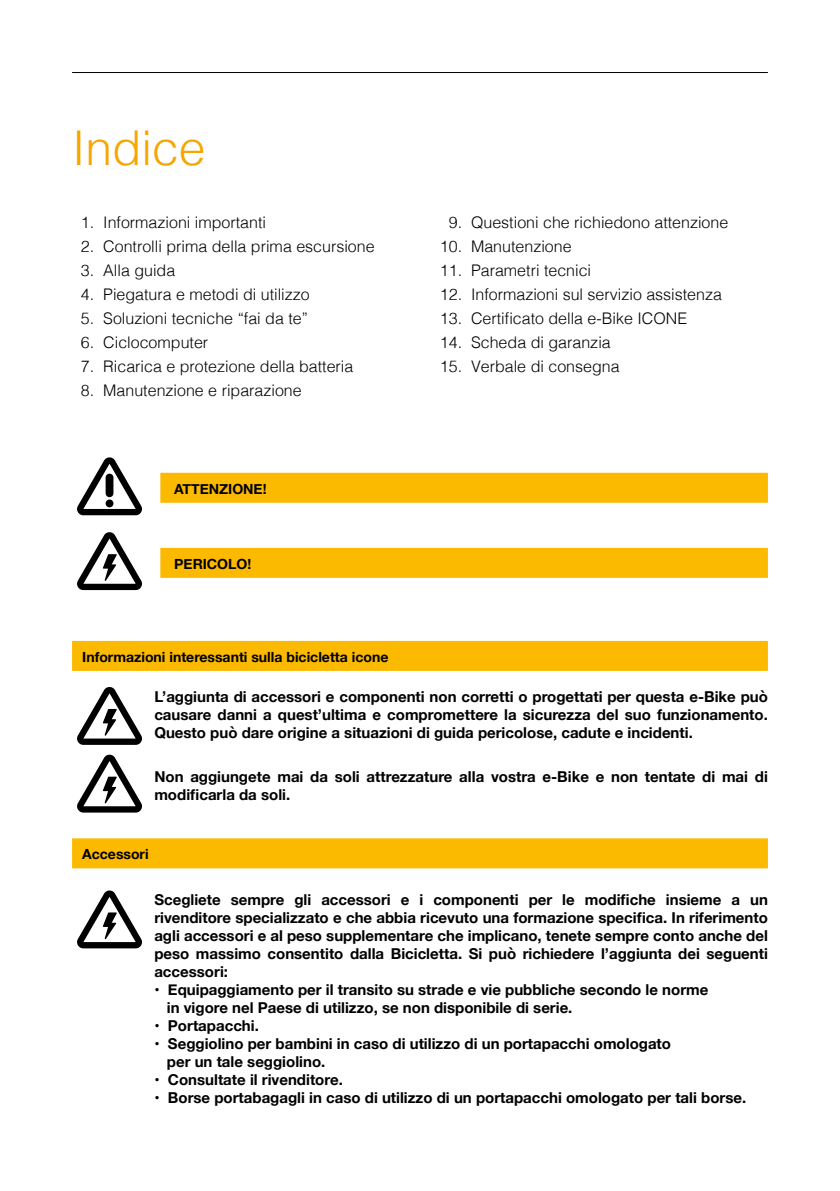
<style>
.page{position:relative;width:840px;height:1191px;background:#fff}
.page>*{position:absolute;margin:0;border:0;box-sizing:border-box;transform-origin:0 0}
.t1{font:300 48px "Helvetica";color:#f7a600}
.t2{font:300 16px "Helvetica";color:#000}
.t3{font:700 15px/18px "Helvetica Neue";color:#000}
.t4{font:700 14px "Helvetica Neue";color:#000}
</style>
<div class="page">
<div style="left:72px;top:641px;width:695px;height:30px;background:#fbba00"></div>
<div style="left:160px;top:473px;width:607px;height:30px;background:#fbba00"></div>
<div style="left:160px;top:548px;width:607px;height:30px;background:#fbba00"></div>
<div style="left:72px;top:838px;width:695px;height:30px;background:#fbba00"></div>
<svg style="left:77px;top:687px;width:65px;height:58px"></svg>
<svg style="left:77px;top:754px;width:65px;height:58px"></svg>
<svg style="left:77px;top:532px;width:65px;height:58px"></svg>
<svg style="left:77px;top:890px;width:65px;height:58px"></svg>
<svg style="left:77px;top:457px;width:65px;height:58px"></svg>
<hr style="left:72px;top:72px;width:695px;height:1px;background:#000">
<h1 class="t1" style="left:72px;top:107px;width:135px">Indice</h1>
<p class="t2" style="left:81px;top:209px;width:186px">1. Informazioni importanti</p>
<p class="t2" style="left:81px;top:233px;width:295px">2. Controlli prima della prima escursione</p>
<p class="t2" style="left:81px;top:257px;width:96px">3. Alla guida</p>
<p class="t2" style="left:81px;top:281px;width:230px">4. Piegatura e metodi di utilizzo</p>
<p class="t2" style="left:81px;top:305px;width:228px">5. Soluzioni tecniche “fai da te”</p>
<p class="t2" style="left:81px;top:329px;width:129px">6. Ciclocomputer</p>
<p class="t2" style="left:81px;top:353px;width:274px">7. Ricarica e protezione della batteria</p>
<p class="t2" style="left:81px;top:377px;width:222px">8. Manutenzione e riparazione</p>
<p class="t4" style="left:174px;top:478px;width:94px">ATTENZIONE!</p>
<p class="t4" style="left:174px;top:553px;width:78px">PERICOLO!</p>
<p class="t4" style="left:82px;top:646px;width:307px">Informazioni interessanti sulla bicicletta icone</p>
<p class="t2" style="left:448px;top:209px;width:281px">9. Questioni che richiedono attenzione</p>
<p class="t2" style="left:439px;top:233px;width:133px">10. Manutenzione</p>
<p class="t2" style="left:439px;top:257px;width:153px">11. Parametri tecnici</p>
<p class="t2" style="left:439px;top:281px;width:283px">12. Informazioni sul servizio assistenza</p>
<p class="t2" style="left:439px;top:305px;width:249px">13. Certificato della e-Bike ICONE</p>
<p class="t2" style="left:439px;top:329px;width:172px">14. Scheda di garanzia</p>
<p class="t2" style="left:439px;top:353px;width:181px">15. Verbale di consegna</p>
<p class="t3" style="left:154px;top:687px;width:614px;text-align:justify">L’aggiunta di accessori e componenti non corretti o progettati per questa e-Bike può causare danni a quest’ultima e compromettere la sicurezza del suo funzionamento.<br>Questo può dare origine a situazioni di guida pericolose, cadute e incidenti.</p>
<p class="t3" style="left:154px;top:768px;width:614px">Non aggiungete mai da soli attrezzature alla vostra e-Bike e non tentate di mai di modificarla da soli.</p>
<p class="t4" style="left:82px;top:843px;width:68px">Accessori</p>
<p class="t3" style="left:154px;top:891px;width:614px;text-align:justify">Scegliete sempre gli accessori e i componenti per le modifiche insieme a un rivenditore specializzato e che abbia ricevuto una formazione specifica. In riferimento agli accessori e al peso supplementare che implicano, tenete sempre conto anche del peso massimo consentito dalla Bicicletta. Si può richiedere l’aggiunta dei seguenti accessori:</p>
<p class="t3" style="left:167px;top:981px;width:542px;text-indent:-13px">• Equipaggiamento per il transito su strade e vie pubbliche secondo le norme in vigore nel Paese di utilizzo, se non disponibile di serie.</p>
<p class="t3" style="left:154px;top:1017px;width:106px">• Portapacchi.</p>
<p class="t3" style="left:167px;top:1035px;width:505px;text-indent:-13px">• Seggiolino per bambini in caso di utilizzo di un portapacchi omologato per un tale seggiolino.</p>
<p class="t3" style="left:154px;top:1071px;width:190px">• Consultate il rivenditore.</p>
<p class="t3" style="left:154px;top:1089px;width:593px">• Borse portabagagli in caso di utilizzo di un portapacchi omologato per tali borse.</p>
</div>
